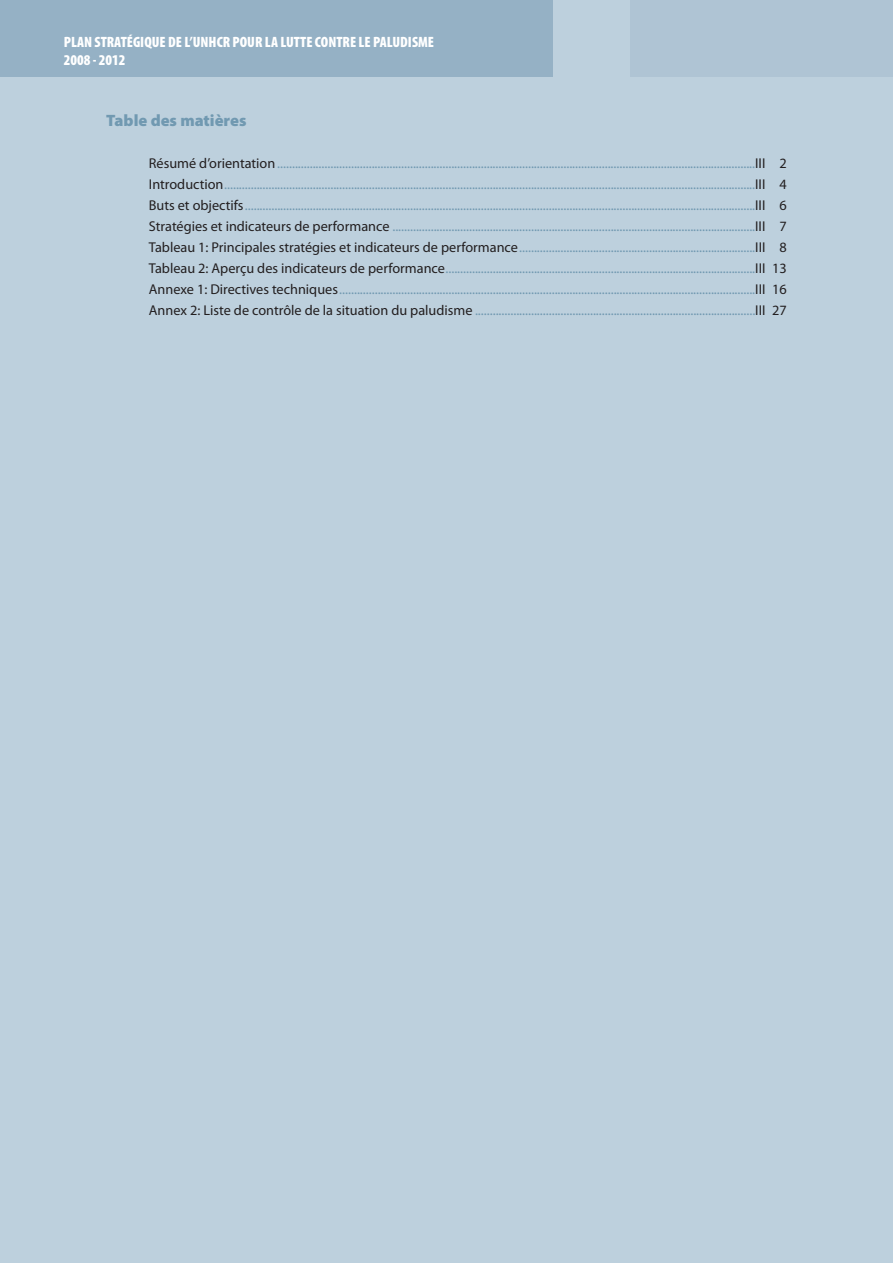
<style>
.page{position:relative;width:893px;height:1263px;background:#bdd0dd}
.page>*{position:absolute;margin:0;border:0;box-sizing:border-box;transform-origin:0 0}
.t1{font:900 16.5px "Myriad Pro";color:#7199b1}
.t2{font:900 condensed 15px/18px "Myriad Pro";color:#fff}
.t3{font:14.25px/21px "Myriad Pro";color:#7199b1;text-align:justify}
.s1{color:#231f20}
</style>
<div class="page">
<div style="left:0;top:0;width:893px;height:77px;background:#afc4d4"></div>
<div style="left:0;top:0;width:553px;height:77px;background:#95b1c5"></div>
<div style="left:553px;top:0;width:76px;height:77px;background:#bdd0dd"></div>
<p class="t2" style="left:64px;top:35px;width:372px">PLAN STRATÉGIQUE DE L’UNHCR POUR LA LUTTE CONTRE LE PALUDISME<br>2008 - 2012</p>
<p class="t1" style="left:106px;top:115px;width:142px">Table des matières</p>
<p class="t3" style="left:149px;top:154px;width:639px"><span class="s1">Résumé d’orientation</span>..................................................................................................................................................................<span class="s1">III 2<br>Introduction</span>....................................................................................................................................................................................<span class="s1">III 4<br>Buts et objectifs</span>.............................................................................................................................................................................<span class="s1">III 6<br>Stratégies et indicateurs de performance</span> ...........................................................................................................................<span class="s1">III 7<br>Tableau 1: Principales stratégies et indicateurs de performance</span>................................................................................<span class="s1">III 8<br>Tableau 2: Aperçu des indicateurs de performance</span>.........................................................................................................<span class="s1">III 13<br>Annexe 1: Directives techniques</span>.............................................................................................................................................<span class="s1">III 16<br>Annex 2: Liste de contrôle de la situation du paludisme</span> ...............................................................................................<span class="s1">III 27</span></p>
</div>
